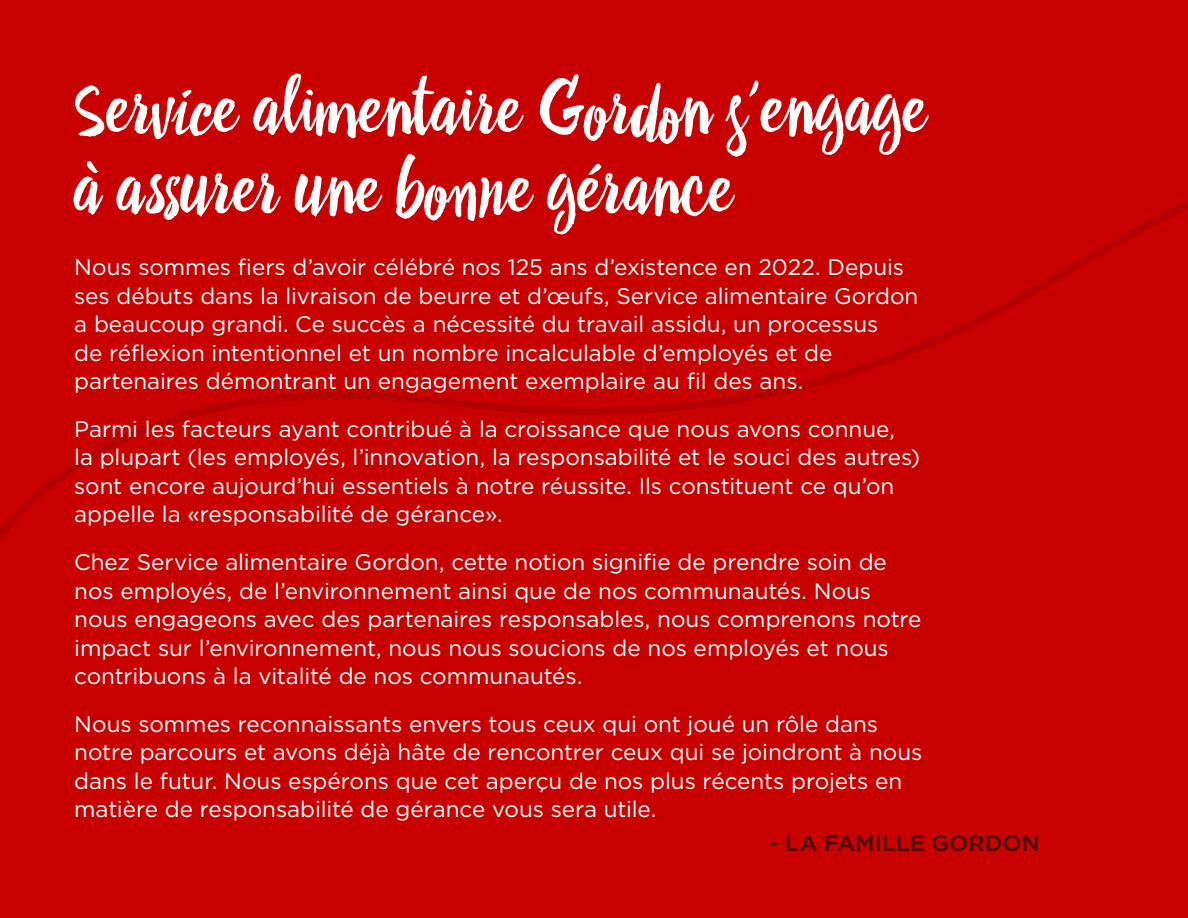
<style>
.page{position:relative;width:1188px;height:918px;background:#c80000}
.page>*{position:absolute;margin:0;border:0;box-sizing:border-box;transform-origin:0 0}
.t1{font:75px/79.5px "Drina";letter-spacing:.005em;color:#fff}
.t2{font:22.5px/28.5px "Gotham";letter-spacing:-.005em;color:#fff}
.t3{font:500 22.5px "Gotham";letter-spacing:.005em;color:#470805}
</style>
<div class="page">
<svg style="left:0;top:201px;width:1188px;height:341px"></svg>
<h1 class="t1" style="left:74px;top:67px;width:854px">Service alimentaire Gordon s’engage à assurer une bonne gérance</h1>
<p class="t2" style="left:74px;top:252px;width:846px">Nous sommes fiers d’avoir célébré nos 125 ans d’existence en 2022. Depuis ses débuts dans la livraison de beurre et d’œufs, Service alimentaire Gordon a beaucoup grandi. Ce succès a nécessité du travail assidu, un processus<br>de réflexion intentionnel et un nombre incalculable d’employés et de partenaires démontrant un engagement exemplaire au fil des ans.</p>
<p class="t2" style="left:74px;top:414px;width:847px">Parmi les facteurs ayant contribué à la croissance que nous avons connue,<br>la plupart (les employés, l’innovation, la responsabilité et le souci des autres) sont encore aujourd’hui essentiels à notre réussite. Ils constituent ce qu’on appelle la «responsabilité de gérance».</p>
<p class="t2" style="left:74px;top:547px;width:849px">Chez Service alimentaire Gordon, cette notion signifie de prendre soin de nos employés, de l’environnement ainsi que de nos communautés. Nous nous engageons avec des partenaires responsables, nous comprenons notre impact sur l’environnement, nous nous soucions de nos employés et nous contribuons à la vitalité de nos communautés.</p>
<p class="t2" style="left:74px;top:709px;width:850px">Nous sommes reconnaissants envers tous ceux qui ont joué un rôle dans notre parcours et avons déjà hâte de rencontrer ceux qui se joindront à nous dans le futur. Nous espérons que cet aperçu de nos plus récents projets en matière de responsabilité de gérance vous sera utile.</p>
<p class="t3" style="left:769px;top:829px;width:272px">- LA FAMILLE GORDON</p>
</div>
